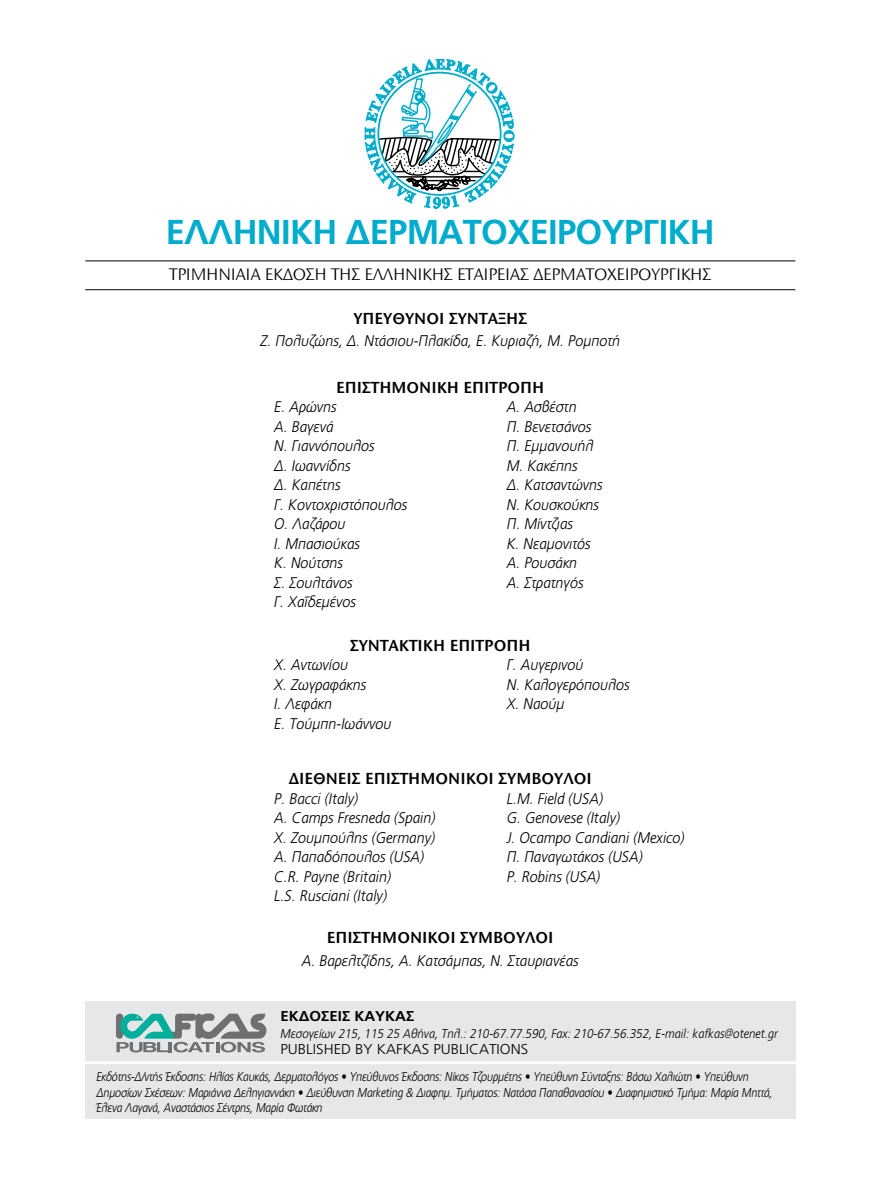
<style>
.page{position:relative;width:893px;height:1191px;background:#fff}
.page>*{position:absolute;margin:0;border:0;box-sizing:border-box;transform-origin:0 0}
.t1{font:700 34.5px "PF Catalog";letter-spacing:-.02em;color:#00accc}
.t2{font:17.25px "Stone Sans ITC Hel";letter-spacing:-.02em;color:#000}
.t3{font:600 16.5px "Stone Sans ITC Hel";color:#000}
.t4{font:italic 300 15.45px "PF Catalog";color:#000;scale:.95 1}
.t5{font:300 14.25px "PF Catalog";color:#000;scale:1.05 1}
.t6{font:700 14.25px "PF Catalog";color:#000;scale:1.05 1}
.t7{font:italic 300 12.75px/15.3px "PF Catalog";letter-spacing:-.015em;color:#000;scale:.87 1}
.t8{font:italic 300 12.75px "PF Catalog";letter-spacing:-.015em;color:#000;scale:.93 1}
</style>
<div class="page">
<div style="left:85px;top:1001px;width:710px;height:118px;background:#e6e7e8"></div>
<svg style="left:365px;top:59px;width:149px;height:149px"></svg>
<div style="left:377px;top:72px;width:124px;height:124px;border:2px solid #00accc;border-radius:50%"></div>
<hr style="left:85px;top:289px;width:710px;height:1px;background:#000">
<hr style="left:85px;top:260px;width:710px;height:1px;background:#000">
<svg style="left:116px;top:1013px;width:151px;height:39px"></svg>
<hr style="left:85px;top:1061px;width:722px;height:3px;background:#fff">
<h1 class="t1" style="left:166px;top:212px;width:551px">EΛΛΗΝΙΚΗ ΔΕΡΜΑΤOΧΕΙΡOΥΡΓΙΚΗ</h1>
<p class="t2" style="left:169px;top:265px;width:544px">TPIMHNIAIA EKΔOΣH THΣ EΛΛHNIKHΣ ETAIPEIAΣ ΔEPMATOXEIPOYPΓIKHΣ</p>
<p class="t3" style="left:353px;top:309px;width:175px">ΥΠΕYΘΥΝOΙ ΣYΝΤΑΞΗΣ</p>
<p class="t4" style="left:260px;top:332px;width:380px">Ζ. Πολυζώης, Δ. Ντάσιου-Πλακίδα, Ε. Κυριαζή, Μ. Ρομποτή</p>
<p class="t3" style="left:336px;top:378px;width:210px">ΕΠΙΣΤΗΜOΝΙΚH ΕΠΙΤΡOΠH</p>
<p class="t4" style="left:274px;top:398px;width:67px">Ε. Αρώνης</p>
<p class="t4" style="left:507px;top:398px;width:75px">Α. Ασβέστη</p>
<p class="t4" style="left:274px;top:417px;width:64px">Α. Βαγενά</p>
<p class="t4" style="left:507px;top:417px;width:91px">Π. Βενετσάνος</p>
<p class="t4" style="left:274px;top:437px;width:107px">Ν. Γιαννόπουλος</p>
<p class="t4" style="left:507px;top:437px;width:93px">Π. Εμμανουήλ</p>
<p class="t4" style="left:274px;top:456px;width:82px">Δ. Ιωαννίδης</p>
<p class="t4" style="left:507px;top:456px;width:76px">Μ. Κακέπης</p>
<p class="t4" style="left:274px;top:476px;width:71px">Δ. Καπέτης</p>
<p class="t4" style="left:507px;top:476px;width:103px">Δ. Κατσαντώνης</p>
<p class="t4" style="left:274px;top:495px;width:142px">Γ. Κοντοχριστόπουλος</p>
<p class="t4" style="left:507px;top:495px;width:99px">Ν. Κουσκούκης</p>
<p class="t4" style="left:274px;top:515px;width:77px">Ο. Λαζάρου</p>
<p class="t4" style="left:507px;top:515px;width:71px">Π. Μίντζιας</p>
<p class="t4" style="left:274px;top:534px;width:92px">Ι. Μπασιούκας</p>
<p class="t4" style="left:507px;top:534px;width:90px">Κ. Νεαμονιτός</p>
<p class="t4" style="left:274px;top:554px;width:74px">Κ. Νούτσης</p>
<p class="t4" style="left:507px;top:554px;width:76px">Α. Ρουσάκη</p>
<p class="t4" style="left:274px;top:573px;width:84px">Σ. Σουλτάνος</p>
<p class="t4" style="left:507px;top:573px;width:82px">Α. Στρατηγός</p>
<p class="t4" style="left:274px;top:593px;width:88px">Γ. Χαΐδεμένος</p>
<p class="t3" style="left:350px;top:636px;width:29px">ΣΥΝΤΑΚΤΙΚΗ</p>
<p class="t3" style="left:450px;top:636px;width:82px">ΕΠΙΤΡOΠH</p>
<p class="t4" style="left:274px;top:656px;width:79px">Χ. Αντωνίου</p>
<p class="t4" style="left:507px;top:656px;width:82px">Γ. Αυγερινού</p>
<p class="t4" style="left:274px;top:675px;width:98px">Χ. Ζωγραφάκης</p>
<p class="t4" style="left:507px;top:675px;width:131px">Ν. Καλογερόπουλος</p>
<p class="t4" style="left:274px;top:695px;width:62px">Ι. Λεφάκη</p>
<p class="t4" style="left:507px;top:695px;width:62px">Χ. Ναούμ</p>
<p class="t4" style="left:274px;top:714px;width:125px">Ε. Τούμπη-Ιωάννου</p>
<p class="t3" style="left:289px;top:770px;width:305px">ΔΙΕΘΝΕIΣ ΕΠΙΣΤΗΜOΝΙΚOI ΣYΜΒOΥΛOΙ</p>
<p class="t4" style="left:274px;top:789px;width:90px">P. Bacci (Italy)</p>
<p class="t4" style="left:507px;top:789px;width:103px">L.M. Field (USA)</p>
<p class="t4" style="left:274px;top:809px;width:171px">A. Camps Fresneda (Spain)</p>
<p class="t4" style="left:507px;top:809px;width:121px">G. Genovese (Italy)</p>
<p class="t4" style="left:274px;top:828px;width:171px">Χ. Ζουμπούλης (Germany)</p>
<p class="t4" style="left:507px;top:828px;width:189px">J. Ocampo Candiani (Mexico)</p>
<p class="t4" style="left:274px;top:848px;width:159px">Α. Παπαδόπουλος (USA)</p>
<p class="t4" style="left:507px;top:848px;width:145px">Π. Παναγωτάκος (USA)</p>
<p class="t4" style="left:274px;top:867px;width:124px">C.R. Payne (Britain)</p>
<p class="t4" style="left:507px;top:867px;width:100px">P. Robins (USA)</p>
<p class="t4" style="left:274px;top:887px;width:120px">L.S. Rusciani (Italy)</p>
<p class="t3" style="left:327px;top:929px;width:228px">ΕΠΙΣΤΗΜOΝΙΚOI ΣYΜΒOΥΛOΙ</p>
<p class="t4" style="left:302px;top:951px;width:293px">Α. Βαρελτζίδης, Α. Κατσάμπας, Ν. Σταυριανέας</p>
<p class="t6" style="left:280px;top:1008px;width:129px">EKΔOΣEIΣ KAYKAΣ</p>
<p class="t8" style="left:280px;top:1026px;width:536px">Mεσογείων 215, 115 25 Aθήνα, Tηλ.: 210-67.77.590, Fax: 210-67.56.352, E-mail: kafkas@otenet.gr</p>
<p class="t5" style="left:280px;top:1041px;width:237px">PUBLISHED BY KAFKAS PUBLICATIONS</p>
<p class="t7" style="left:96px;top:1069px;width:779px">Εκδότης-Δ/ντής Έκδοσης: Hλίας Kαυκάς, Δερματολόγος • Yπεύθυνος Έκδοσης: Nίκος Tζουρμέτης • Yπεύθυνη Σύνταξης: Βάσω Χαλιώτη • Υπεύθυνη<br>Δημοσίων Σχέσεων: Μαριάννα Δεληγιαννάκη • Διεύθυνση Marketing &amp; Διαφημ. Τμήματος: Νατάσα Παπαθανασίου • Διαφημιστικό Τμήμα: Μαρία Μηττά,<br>Έλενα Λαγανά, Αναστάσιος Σέντρης, Μαρία Φωτάκη</p>
</div>
